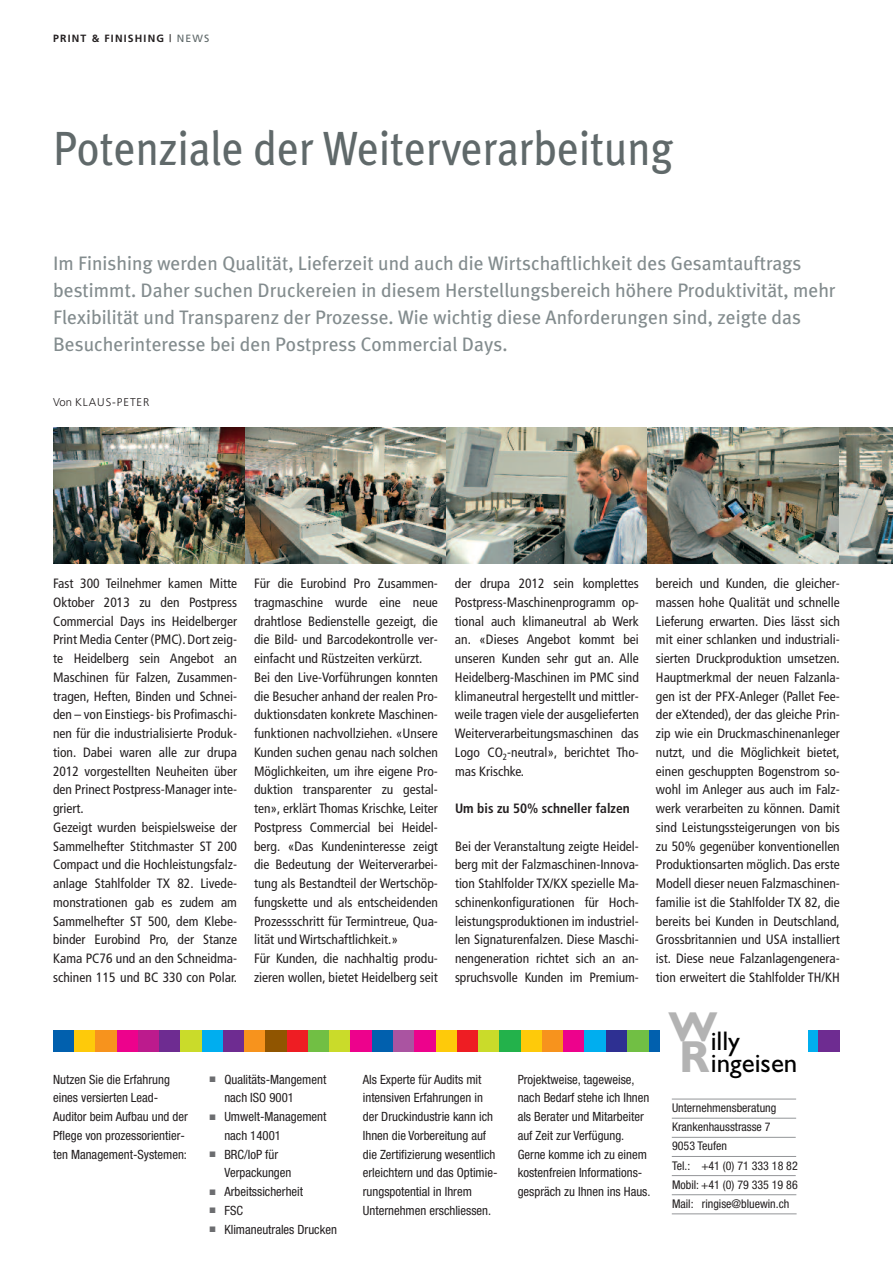
<style>
.page{position:relative;width:893px;height:1263px;background:#fff}
.page>*{position:absolute;margin:0;border:0;box-sizing:border-box;transform-origin:0 0}
.t1{font:48px "Meta Plus";color:#60696a;scale:.9 1}
.t2{font:27px/22.5px "Gill Sans+GODKBJ";color:#000}
.t3{font:19.5px/27px "Meta Plus";color:#838c8e}
.t4{font:condensed 13.5px/18.8px "Frutiger";color:#231f20;text-align:justify}
.t5{font:700 condensed 13.5px "Frutiger";color:#231f20}
.t6{font:condensed 12.75px/18.8px "Helvetica Neue";color:#231f20}
.t7{font:condensed 12px/19px "Helvetica Neue";color:#231f20}
.t8{font:300 11.25px "Frutiger";letter-spacing:.085em;color:#231f20}
.t9{font:700 10.5px "Frutiger";letter-spacing:.11em;color:#231f20}
.s1{font-weight:400}
.s2{font-weight:400;color:#60696a}
.s3{font-family:"Gill Sans Bold+HIREHS";font-size:45px;color:#b3b3b3}
</style>
<div class="page">
<img style="left:53px;top:428px;width:192px;height:135px">
<img style="left:245px;top:428px;width:648px;height:135px">
<div style="left:648px;top:1030px;width:22px;height:21px;background:#0160ae"></div>
<div style="left:797px;top:1030px;width:22px;height:21px;background:#00aeef"></div>
<div style="left:819px;top:1030px;width:21px;height:21px;background:#6e2c91"></div>
<div style="left:53px;top:1030px;width:21px;height:21px;background:#0160ae"></div>
<div style="left:74px;top:1030px;width:22px;height:21px;background:#feca0a"></div>
<div style="left:96px;top:1030px;width:21px;height:21px;background:#f7931d"></div>
<div style="left:117px;top:1030px;width:21px;height:21px;background:#ed028c"></div>
<div style="left:138px;top:1030px;width:21px;height:21px;background:#bc1b8d"></div>
<div style="left:159px;top:1030px;width:22px;height:21px;background:#6e2c91"></div>
<div style="left:181px;top:1030px;width:21px;height:21px;background:#cadb2a"></div>
<div style="left:202px;top:1030px;width:21px;height:21px;background:#00aeef"></div>
<div style="left:223px;top:1030px;width:21px;height:21px;background:#6e2c91"></div>
<div style="left:244px;top:1030px;width:22px;height:21px;background:#f7931d"></div>
<div style="left:266px;top:1030px;width:21px;height:21px;background:#905500"></div>
<div style="left:287px;top:1030px;width:21px;height:21px;background:#ee1d23"></div>
<div style="left:308px;top:1030px;width:22px;height:21px;background:#71bf44"></div>
<div style="left:330px;top:1030px;width:21px;height:21px;background:#cadb2a"></div>
<div style="left:351px;top:1030px;width:21px;height:21px;background:#ed028c"></div>
<div style="left:372px;top:1030px;width:21px;height:21px;background:#0160ae"></div>
<div style="left:393px;top:1030px;width:22px;height:21px;background:#aa54a1"></div>
<div style="left:415px;top:1030px;width:21px;height:21px;background:#ed028c"></div>
<div style="left:436px;top:1030px;width:21px;height:21px;background:#feca0a"></div>
<div style="left:457px;top:1030px;width:21px;height:21px;background:#ee1d23"></div>
<div style="left:478px;top:1030px;width:22px;height:21px;background:#cadb2a"></div>
<div style="left:500px;top:1030px;width:21px;height:21px;background:#23b24b"></div>
<div style="left:521px;top:1030px;width:21px;height:21px;background:#feca0a"></div>
<div style="left:542px;top:1030px;width:21px;height:21px;background:#f7931d"></div>
<div style="left:563px;top:1030px;width:22px;height:21px;background:#ed028c"></div>
<div style="left:585px;top:1030px;width:21px;height:21px;background:#00aeef"></div>
<div style="left:606px;top:1030px;width:21px;height:21px;background:#2e3092"></div>
<div style="left:627px;top:1030px;width:21px;height:21px;background:#71bf44"></div>
<div style="left:660px;top:1003px;width:148px;height:80px;background:#fff"></div>
<hr style="left:672px;top:1099px;width:124px;height:1px;background:#939598">
<hr style="left:672px;top:1118px;width:124px;height:1px;background:#939598">
<hr style="left:672px;top:1137px;width:124px;height:1px;background:#939598">
<hr style="left:672px;top:1156px;width:124px;height:1px;background:#939598">
<hr style="left:672px;top:1175px;width:124px;height:1px;background:#939598">
<hr style="left:672px;top:1194px;width:124px;height:1px;background:#939598">
<hr style="left:672px;top:1213px;width:125px;height:1px;background:#939598">
<p class="t9" style="left:53px;top:34px;width:158px">PRINT &amp; FINISHING <span class="s1">|</span> <span class="s2">NEWS</span></p>
<h1 class="t1" style="left:53px;top:121px;width:691px">Potenziale der Weiterverarbeitung</h1>
<p class="t3" style="left:53px;top:250px;width:784px">Im Finishing werden Qualität, Lieferzeit und auch die Wirtschaftlichkeit des Gesamtauftrags bestimmt. Daher suchen Druckereien in diesem Herstellungsbereich höhere Produktivität, mehr Flexibilität und Transparenz der Prozesse. Wie wichtig diese Anforderungen sind, zeigte das Besucherinteresse bei den Postpress Commercial Days.</p>
<p class="t8" style="left:53px;top:398px;width:98px">Von KLAUS-PETER</p>
<p class="t4" style="left:53px;top:575px;width:185px;text-align:left">Fast 300 Teilnehmer kamen Mitte<br>Oktober 2013 zu den Postpress<br>Commercial Days ins Heidelberger<br>Print Media Center (PMC). Dort zeig&shy;te Heidelberg sein Angebot an<br>Maschinen für Falzen, Zusammen&shy;tragen, Heften, Binden und Schnei&shy;den – von Einstiegs- bis Profimaschi&shy;nen für die industrialisierte Produk&shy;tion. Dabei waren alle zur drupa<br>2012 vorgestellten Neuheiten über den Prinect Postpress-Manager inte&shy;griert.<br>Gezeigt wurden beispielsweise der<br>Sammelhefter Stitchmaster ST 200<br>Compact und die Hochleistungsfalz&shy;anlage Stahlfolder TX 82. Livede&shy;monstrationen gab es zudem am<br>Sammelhefter ST 500, dem Klebe&shy;binder Eurobind Pro, der Stanze<br>Kama PC76 und an den Schneidma&shy;schinen 115 und BC 330 con Polar.</p>
<p class="t4" style="left:254px;top:575px;width:185px;text-align:left">Für die Eurobind Pro Zusammen&shy;tragmaschine wurde eine neue drahtlose Bedienstelle gezeigt, die die Bild- und Barcodekontrolle ver&shy;einfacht und Rüstzeiten verkürzt.<br>Bei den Live-Vorführungen konnten die Besucher anhand der realen Pro&shy;duktionsdaten konkrete Maschinen&shy;funktionen nachvollziehen. «Unsere Kunden suchen genau nach solchen Möglichkeiten, um ihre eigene Pro&shy;duktion transparenter zu gestal&shy;ten», erklärt Thomas Krischke, Leiter Postpress Commercial bei Heidel&shy;berg. «Das Kundeninteresse zeigt die Bedeutung der Weiterverarbei&shy;tung als Bestandteil der Wertschöp&shy;fungskette und als entscheidenden Prozessschritt für Termintreue, Qua&shy;lität und Wirtschaftlichkeit.»<br>Für Kunden, die nachhaltig produ&shy;zieren wollen, bietet Heidelberg seit</p>
<p class="t4" style="left:455px;top:575px;width:185px">der drupa 2012 sein komplettes Postpress-Maschinenprogramm op&shy;tional auch klimaneutral ab Werk an. «Dieses Angebot kommt bei unseren Kunden sehr gut an. Alle Heidelberg-Maschinen im PMC sind klimaneutral hergestellt und mittler&shy;weile tragen viele der ausgelieferten Weiterverarbeitungsmaschinen das Logo CO<sub>2</sub>-neutral», berichtet Tho&shy;mas Krischke.</p>
<p class="t5" style="left:455px;top:803px;width:176px">Um bis zu 50% schneller falzen</p>
<p class="t4" style="left:455px;top:838px;width:185px">Bei der Veranstaltung zeigte Heidel&shy;berg mit der Falzmaschinen-Innova&shy;tion Stahlfolder TX/KX spezielle Ma&shy;schinenkonfigurationen für Hoch&shy;leistungsproduktionen im industriel&shy;len Signaturenfalzen. Diese Maschi&shy;nengeneration richtet sich an an&shy;spruchsvolle Kunden im Premium-</p>
<p class="t4" style="left:656px;top:575px;width:185px">bereich und Kunden, die gleicher&shy;massen hohe Qualität und schnelle Lieferung erwarten. Dies lässt sich mit einer schlanken und industriali&shy;sierten Druckproduktion umsetzen.<br>Hauptmerkmal der neuen Falzanla&shy;gen ist der PFX-Anleger (Pallet Fee&shy;der eXtended), der das gleiche Prin&shy;zip wie ein Druckmaschinenanleger nutzt, und die Möglichkeit bietet, einen geschuppten Bogenstrom so&shy;wohl im Anleger aus auch im Falz&shy;werk verarbeiten zu können. Damit sind Leistungssteigerungen von bis zu 50% gegenüber konventionellen Produktionsarten möglich. Das erste Modell dieser neuen Falzmaschinen&shy;familie ist die Stahlfolder TX 82, die bereits bei Kunden in Deutschland, Grossbritannien und USA installiert ist. Diese neue Falzanlagengenera&shy;tion erweitert die Stahlfolder TH/KH</p>
<p class="t6" style="left:53px;top:1071px;width:136px">Nutzen Sie die Erfahrung eines versierten Lead-<br>Auditor beim Aufbau und der<br>Pflege von prozessorientier&shy;ten Management-Systemen:</p>
<p class="t6" style="left:224px;top:1071px;width:114px">Qualitäts-Mangement nach ISO 9001<br>Umwelt-Management nach 14001<br>BRC/IoP für<br>Verpackungen<br>Arbeitssicherheit<br>FSC<br>Klimaneutrales Drucken</p>
<p class="t6" style="left:363px;top:1071px;width:136px">Als Experte für Audits mit intensiven Erfahrungen in der Druckindustrie kann ich<br>Ihnen die Vorbereitung auf die Zertifizierung wesentlich erleichtern und das Optimie&shy;rungspotential in Ihrem<br>Unternehmen erschliessen.</p>
<p class="t6" style="left:518px;top:1071px;width:134px">Projektweise, tageweise, nach Bedarf stehe ich Ihnen als Berater und Mitarbeiter auf Zeit zur Verfügung.<br>Gerne komme ich zu einem kostenfreien Informations&shy;gespräch zu Ihnen ins Haus.</p>
<h2 class="t2" style="left:679px;top:1032px;width:120px;text-indent:-11px"><sup>W</sup>illy<br><span class="s3">R</span>ingeisen</h2>
<p class="t7" style="left:672px;top:1099px;width:127px">Unternehmensberatung<br>Krankenhausstrasse 7<br>9053 Teufen<br>Tel.: +41 (0) 71 333 18 82<br>Mobil: +41 (0) 79 335 19 86<br>Mail: ringise@bluewin.ch</p>
</div>
